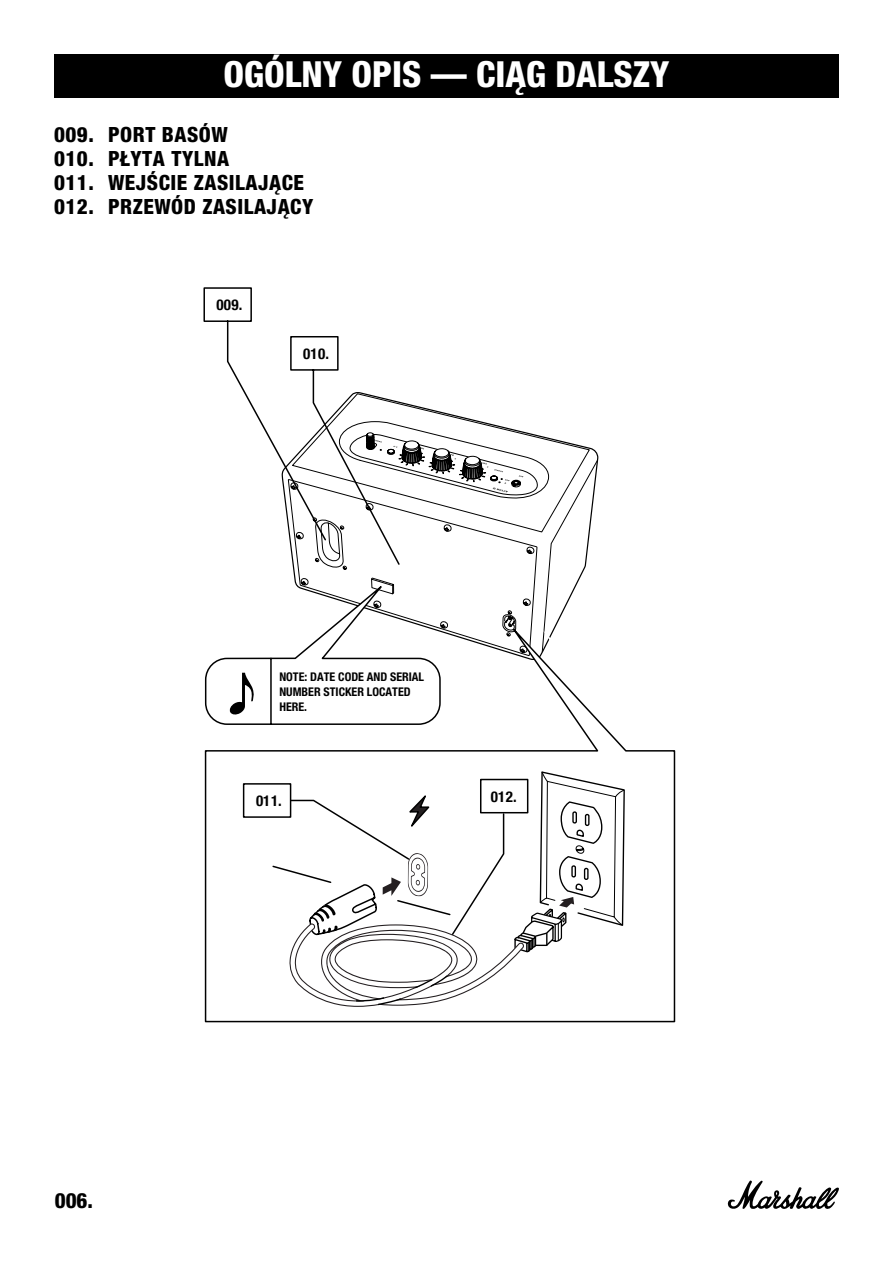
<style>
.page{position:relative;width:893px;height:1263px;background:#fff}
.page>*{position:absolute;margin:0;border:0;box-sizing:border-box;transform-origin:0 0}
.t1{font:800 condensed 36px "Helvetica Neue LT Pro";color:#fff}
.t2{font:800 condensed 21px/24px "Helvetica Neue LT Pro";letter-spacing:.025em;color:#000}
.t3{font:800 condensed 21px "Helvetica Neue LT Std";color:#000}
.t4{font:700 condensed 15px "Helvetica Neue";letter-spacing:.02em;color:#000}
.t5{font:700 condensed 12px/15px "Helvetica Neue LT Std";color:#000}
.s1{font-family:"Helvetica Neue LT Std"}
</style>
<div class="page">
<svg style="left:727px;top:1180px;width:112px;height:29px"></svg>
<div style="left:54px;top:54px;width:785px;height:44px;background:#000"></div>
<svg style="left:534px;top:459px;width:64px;height:154px"></svg>
<svg style="left:203px;top:287px;width:387px;height:282px"></svg>
<svg style="left:204px;top:613px;width:472px;height:410px"></svg>
<svg style="left:271px;top:770px;width:355px;height:237px"></svg>
<div style="left:243px;top:783px;width:48px;height:35px;border:2px solid #000"></div>
<div style="left:480px;top:779px;width:48px;height:34px;border:2px solid #000"></div>
<svg style="left:204px;top:575px;width:237px;height:151px"></svg>
<h1 class="t1" style="left:223px;top:52px;width:448px">OGÓLNY OPIS — CIĄG DALSZY</h1>
<p class="t2" style="left:54px;top:122px;width:261px"><span class="s1">009.</span> PORT BASÓW<br><span class="s1">010.</span> PŁYTA TYLNA<br><span class="s1">011.</span> WEJŚCIE ZASILAJĄCE<br><span class="s1">012.</span> PRZEWÓD ZASILAJĄCY</p>
<p class="t4" style="left:217px;top:293px;width:27px">009.</p>
<p class="t4" style="left:303px;top:341px;width:27px">010.</p>
<p class="t5" style="left:279px;top:669px;width:146px">NOTE: DATE CODE AND SERIAL<br>NUMBER STICKER LOCATED<br>HERE.</p>
<p class="t4" style="left:256px;top:788px;width:27px">011.</p>
<p class="t4" style="left:491px;top:784px;width:27px">012.</p>
<p class="t3" style="left:55px;top:1187px;width:40px">006.</p>
</div>
